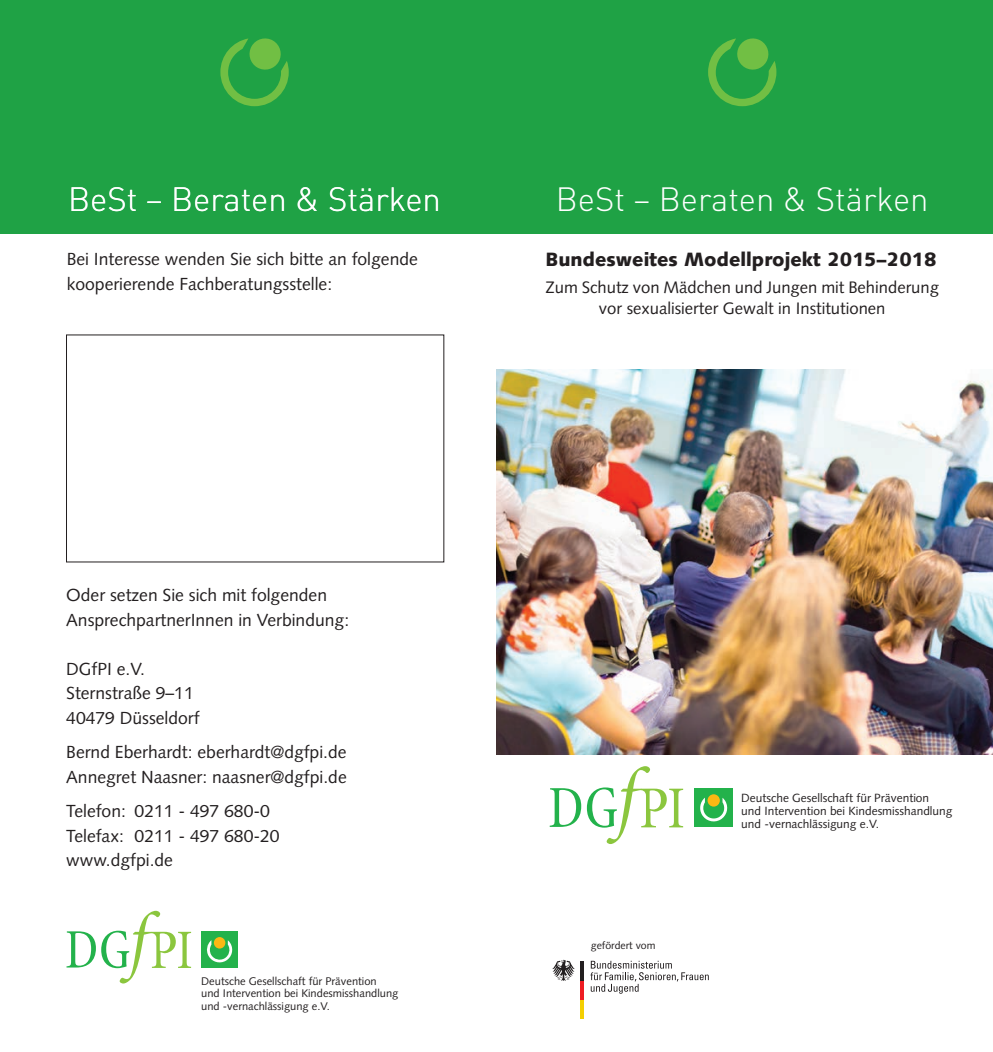
<style>
.page{position:relative;width:993px;height:1052px;background:#fff}
.page>*{position:absolute;margin:0;border:0;box-sizing:border-box;transform-origin:0 0}
.t1{font:300 33.25px "DIN";color:#fff}
.t2{font:900 19.25px "Syntax";color:#231f20}
.t3{font:17.5px/24.5px "Syntax";color:#231f20}
.t4{font:16.62px/21px "Syntax";color:#231f20;text-align:center}
.t5{font:11.9px/13.3px "Syntax";color:#231f20}
.t6{font:11.03px/12.4px "Syntax";color:#231f20}
.t7{font:10.5px "Syntax";color:#231f20}
</style>
<div class="page">
<div style="left:0;top:0;width:992px;height:233px;background:#1fa245"></div>
<svg style="left:590px;top:960px;width:118px;height:33px"></svg>
<hr style="left:580px;top:999px;width:3px;height:19px;background:#f4cf02">
<hr style="left:580px;top:980px;width:3px;height:19px;background:#ee1d23">
<hr style="left:580px;top:961px;width:3px;height:19px;background:#231f20">
<svg style="left:552px;top:960px;width:22px;height:21px"></svg>
<img style="left:496px;top:370px;width:496px;height:384px">
<svg style="left:549px;top:766px;width:134px;height:78px"></svg>
<div style="left:694px;top:788px;width:38px;height:39px;background:#23b24b"></div>
<svg style="left:700px;top:797px;width:28px;height:25px"></svg>
<div style="left:707px;top:794px;width:12px;height:12px;background:#fcb814;border-radius:50%"></div>
<svg style="left:66px;top:911px;width:125px;height:72px"></svg>
<div style="left:201px;top:931px;width:37px;height:37px;background:#23b24b"></div>
<svg style="left:207px;top:940px;width:26px;height:23px"></svg>
<div style="left:214px;top:937px;width:11px;height:11px;background:#fcb814;border-radius:50%"></div>
<svg style="left:708px;top:38px;width:68px;height:68px"></svg>
<svg style="left:220px;top:38px;width:69px;height:68px"></svg>
<h1 class="t1" style="left:68px;top:179px;width:374px">BeSt – Beraten &amp; Stärken</h1>
<p class="t3" style="left:67px;top:247px;width:352px">Bei Interesse wenden Sie sich bitte an folgende kooperierende Fachberatungsstelle:</p>
<h1 class="t1" style="left:555px;top:179px;width:374px">BeSt – Beraten &amp; Stärken</h1>
<p class="t2" style="left:545px;top:248px;width:392px">Bundesweites Modellprojekt 2015–2018</p>
<p class="t4" style="left:545px;top:277px;width:395px">Zum Schutz von Mädchen und Jungen mit Behinderung vor sexualisierter Gewalt in Institutionen</p>
<p class="t3" style="left:66px;top:583px;width:284px">Oder setzen Sie sich mit folgenden<br>AnsprechpartnerInnen in Verbindung:</p>
<p class="t3" style="left:66px;top:656px;width:135px">DGfPI e.V.<br>Sternstraße 9–11<br>40479 Düsseldorf</p>
<p class="t3" style="left:66px;top:740px;width:282px">Bernd Eberhardt: eberhardt@dgfpi.de<br>Annegret Naasner: naasner@dgfpi.de</p>
<p class="t3" style="left:66px;top:799px;width:215px">Telefon: 0211 - 497 680-0<br>Telefax: 0211 - 497 680-20 www.dgfpi.de</p>
<p class="t6" style="left:201px;top:974px;width:198px">Deutsche Gesellschaft für Prävention<br>und Intervention bei Kindesmisshandlung und -vernachlässigung e.V.</p>
<p class="t7" style="left:590px;top:938px;width:66px">gefördert vom</p>
<p class="t5" style="left:741px;top:791px;width:212px">Deutsche Gesellschaft für Prävention<br>und Intervention bei Kindesmisshandlung und -vernachlässigung e.V.</p>
</div>
